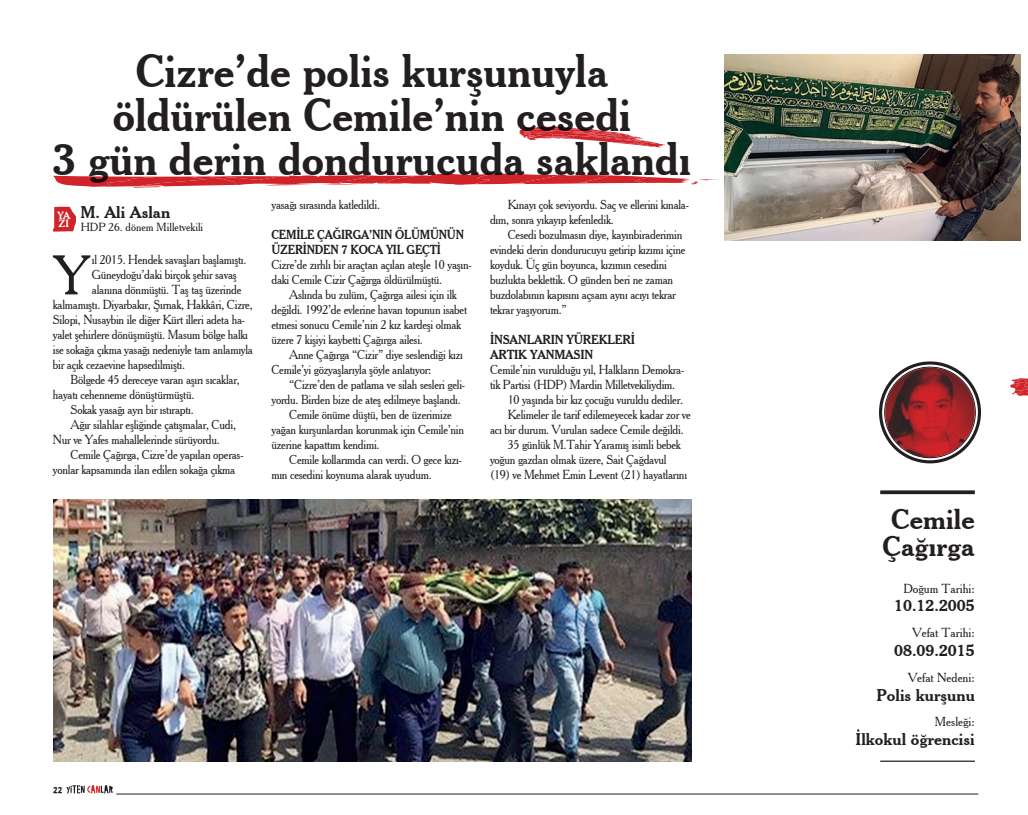
<style>
.page{position:relative;width:1028px;height:815px;background:#fff}
.page>*{position:absolute;margin:0;border:0;box-sizing:border-box;transform-origin:0 0}
.t1{font:54px "Cheltenham BT";color:#231f20;scale:.95 1}
.t2{font:700 45px/43.8px "Cheltenham BT";color:#231f20;text-align:center;scale:.94 1}
.t3{font:700 27.5px/27.5px "Cheltenham BT";color:#231f20;text-align:center}
.t4{font:700 16.25px "Cheltenham BT";color:#231f20}
.t5{font:12.5px/15px "Cheltenham BT";letter-spacing:-.02em;color:#231f20;scale:.95 1}
.t6{font:700 12.5px/15px "Cheltenham BT";letter-spacing:-.02em;color:#231f20;scale:.9 1}
.t7{font:12.5px "Cheltenham BT";color:#231f20}
.t8{font:700 12.5px/15px "Cheltenham BT";letter-spacing:-.02em;color:#231f20;scale:.95 1}
.t9{font:11.25px "Cheltenham BT";color:#231f20}
.t10{font:700 10px/8.8px "Cheltenham BT";color:#fff}
.t11{font:10px "Childish Reverie";color:#231f20}
</style>
<div class="page">
<hr style="left:116px;top:794px;width:862px;height:1px;background:#231f20">
<svg style="left:66px;top:785px;width:47px;height:8px"></svg>
<svg style="left:53px;top:207px;width:23px;height:25px"></svg>
<svg style="left:880px;top:490px;width:94px;height:4px"></svg>
<hr style="left:880px;top:761px;width:94px;height:1px;background:#231f20">
<img style="left:53px;top:500px;width:638px;height:262px">
<img style="left:724px;top:55px;width:296px;height:186px">
<svg style="left:884px;top:367px;width:91px;height:91px;background:#902428"></svg>
<div style="left:879px;top:361px;width:102px;height:102px;border:3px solid #231f20;border-radius:50%"></div>
<svg style="left:53px;top:173px;width:666px;height:15px"></svg>
<svg style="left:1010px;top:378px;width:18px;height:18px"></svg>
<svg style="left:519px;top:126px;width:146px;height:21px"></svg>
<h2 class="t2" style="left:53px;top:49px;width:680px">Cizre’de polis kurşunuyla öldürülen Cemile’nin cesedi<br>3 gün derin dondurucuda saklandı</h2>
<p class="t10" style="left:57px;top:211px;width:14px">YA<br>ZI</p>
<h3 class="t4" style="left:80px;top:202px;width:91px">M. Ali Aslan</h3>
<p class="t9" style="left:81px;top:220px;width:124px">HDP 26. dönem Milletvekili</p>
<h1 class="t1" style="left:53px;top:244px;width:39px">Y</h1>
<p class="t5" style="left:92px;top:252px;width:164px">ıl 2015. Hendek savaşları başlamıştı.</p>
<p class="t5" style="left:92px;top:267px;width:154px">Güneydoğu’daki birçok şehir savaş</p>
<p class="t5" style="left:92px;top:282px;width:159px">alanına dönmüştü. Taş taş üzerinde</p>
<p class="t5" style="left:53px;top:297px;width:212px">kalmamıştı. Diyarbakır, Şırnak, Hakkâri, Cizre,</p>
<p class="t5" style="left:53px;top:312px;width:204px">Silopi, Nusaybin ile diğer Kürt illeri adeta ha-</p>
<p class="t5" style="left:53px;top:327px;width:207px">yalet şehirlere dönüşmüştü. Masum bölge halkı</p>
<p class="t5" style="left:53px;top:342px;width:212px">ise sokağa çıkma yasağı nedeniyle tam anlamıyla</p>
<p class="t5" style="left:53px;top:357px;width:141px">bir açık cezaevine hapsedilmişti.</p>
<p class="t5" style="left:71px;top:372px;width:180px">Bölgede 45 dereceye varan aşırı sıcaklar,</p>
<p class="t5" style="left:53px;top:387px;width:151px">hayatı cehenneme dönüştürmüştü.</p>
<p class="t5" style="left:71px;top:402px;width:131px">Sokak yasağı ayrı bir ıstıraptı.</p>
<p class="t5" style="left:71px;top:417px;width:176px">Ağır silahlar eşliğinde çatışmalar, Cudi,</p>
<p class="t5" style="left:53px;top:432px;width:177px">Nur ve Yafes mahallelerinde sürüyordu.</p>
<p class="t5" style="left:71px;top:447px;width:184px">Cemile Çağırga, Cizre’de yapılan operas-</p>
<p class="t5" style="left:53px;top:462px;width:194px">yonlar kapsamında ilan edilen sokağa çıkma</p>
<p class="t5" style="left:271px;top:197px;width:116px">yasağı sırasında katledildi.</p>
<p class="t6" style="left:271px;top:226px;width:215px">CEMILE ÇAĞIRGA’NIN ÖLÜMÜNÜN<br>ÜZERINDEN 7 KOCA YIL GEÇTI</p>
<p class="t5" style="left:271px;top:257px;width:212px">Cizre’de zırhlı bir araçtan açılan ateşle 10 yaşın&shy;daki Cemile Cizir Çağırga öldürülmüştü.</p>
<p class="t5" style="left:271px;top:287px;width:207px;text-indent:18px">Aslında bu zulüm, Çağırga ailesi için ilk değildi. 1992’de evlerine havan topunun isabet etmesi sonucu Cemile’nin 2 kız kardeşi olmak üzere 7 kişiyi kaybetti Çağırga ailesi.</p>
<p class="t5" style="left:271px;top:347px;width:203px;text-indent:18px">Anne Çağırga “Cizir” diye seslendiği kızı<br>Cemile’yi gözyaşlarıyla şöyle anlatıyor:</p>
<p class="t5" style="left:289px;top:377px;width:187px">“Cizre’den de patlama ve silah sesleri geli-</p>
<p class="t5" style="left:271px;top:392px;width:201px">yordu. Birden bize de ateş edilmeye başlandı.</p>
<p class="t5" style="left:289px;top:407px;width:173px">Cemile önüme düştü, ben de üzerimize</p>
<p class="t5" style="left:271px;top:422px;width:204px">yağan kurşunlardan korunmak için Cemile’nin</p>
<p class="t5" style="left:271px;top:437px;width:115px">üzerine kapattım kendimi.</p>
<p class="t5" style="left:289px;top:452px;width:183px">Cemile kollarımda can verdi. O gece kızı-</p>
<p class="t5" style="left:271px;top:467px;width:170px">mın cesedini koynuma alarak uyudum.</p>
<p class="t5" style="left:490px;top:197px;width:211px;text-indent:18px">Kınayı çok seviyordu. Saç ve ellerini kınala&shy;dım, sonra yıkayıp kefenledik.</p>
<p class="t5" style="left:490px;top:227px;width:207px;text-indent:18px">Cesedi bozulmasın diye, kayınbiraderimin evindeki derin dondurucuyu getirip kızımı içine koyduk. Üç gün boyunca, kızımın cesedini buzlukta beklettik. O günden beri ne zaman buzdolabının kapısını açsam aynı acıyı tekrar tekrar yaşıyorum.”</p>
<p class="t8" style="left:490px;top:331px;width:154px">INSANLARIN YÜREKLERI<br>ARTIK YANMASIN</p>
<p class="t5" style="left:490px;top:362px;width:206px">Cemile’nin vurulduğu yıl, Halkların Demokra-</p>
<p class="t5" style="left:490px;top:377px;width:196px">tik Partisi (HDP) Mardin Milletvekiliydim.</p>
<p class="t5" style="left:508px;top:392px;width:186px">10 yaşında bir kız çocuğu vuruldu dediler.</p>
<p class="t5" style="left:508px;top:407px;width:194px">Kelimeler ile tarif edilemeyecek kadar zor ve</p>
<p class="t5" style="left:490px;top:422px;width:205px">acı bir durum. Vurulan sadece Cemile değildi.</p>
<p class="t5" style="left:508px;top:437px;width:184px">35 günlük M.Tahir Yaramış isimli bebek</p>
<p class="t5" style="left:490px;top:452px;width:187px">yoğun gazdan olmak üzere, Sait Çağdavul</p>
<p class="t5" style="left:490px;top:467px;width:209px">(19) ve Mehmet Emin Levent (21) hayatlarını</p>
<p class="t11" style="left:53px;top:784px;width:11px">22</p>
<h3 class="t3" style="left:882px;top:505px;width:94px">Cemile<br>Çağırga</h3>
<p class="t7" style="left:903px;top:581px;width:73px">Doğum Tarihi:</p>
<h3 class="t4" style="left:894px;top:596px;width:82px">10.12.2005</h3>
<p class="t7" style="left:912px;top:625px;width:64px">Vefat Tarihi:</p>
<h3 class="t4" style="left:894px;top:640px;width:82px">08.09.2015</h3>
<p class="t7" style="left:908px;top:670px;width:68px">Vefat Nedeni:</p>
<h3 class="t4" style="left:876px;top:685px;width:100px">Polis kurşunu</h3>
<p class="t7" style="left:935px;top:714px;width:41px">Mesleği:</p>
<h3 class="t4" style="left:855px;top:729px;width:121px">Ilkokul öğrencisi</h3>
</div>
